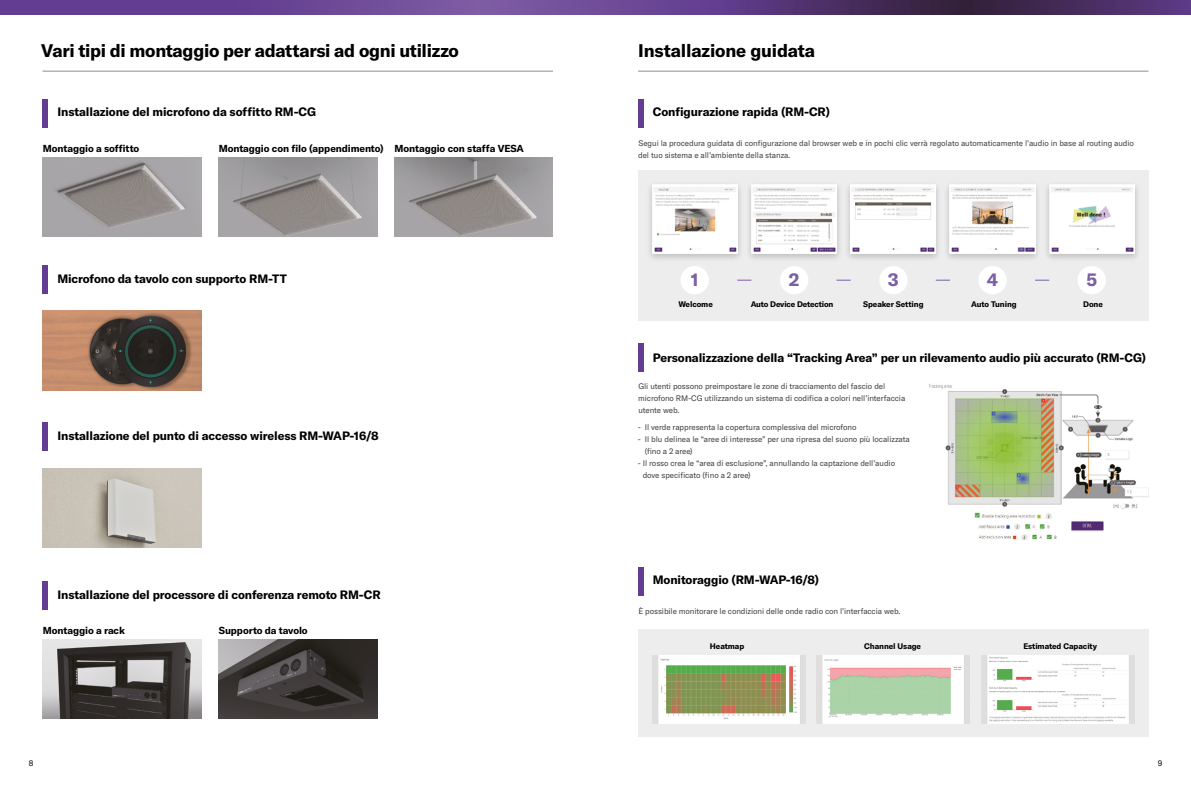
<style>
.page{position:relative;width:1191px;height:794px;background:#fff}
.page>*{position:absolute;margin:0;border:0;box-sizing:border-box;transform-origin:0 0}
.t1{font:700 18px "GT America Y";letter-spacing:-.02em;color:#000}
.t2{font:700 18px "GT America Y";color:#7a5fa6}
.t3{font:700 12px "GT America Y";letter-spacing:-.01em;color:#000}
.t4{font:700 10px "GT America Y";letter-spacing:-.01em;color:#000}
.t5{font:8px/12px "GT America Y";letter-spacing:-.01em;color:#3c3f41}
.t6{font:700 8px "GT America Y";letter-spacing:-.01em;color:#000}
.t7{font:8px "GT America Y";color:#000}
.t8{font:8px "GT America Y";color:#000}
</style>
<div class="page">
<img style="left:43px;top:157px;width:158px;height:80px">
<img style="left:218px;top:157px;width:159px;height:80px">
<img style="left:394px;top:157px;width:159px;height:80px">
<img style="left:43px;top:311px;width:158px;height:79px">
<img style="left:43px;top:468px;width:158px;height:80px">
<img style="left:43px;top:639px;width:158px;height:80px">
<img style="left:218px;top:639px;width:159px;height:80px">
<div style="left:638px;top:170px;width:510px;height:150px;background:#ededed"></div>
<svg style="left:737px;top:280px;width:14px;height:1px"></svg>
<svg style="left:836px;top:280px;width:14px;height:1px"></svg>
<svg style="left:935px;top:280px;width:15px;height:1px"></svg>
<svg style="left:1035px;top:280px;width:14px;height:1px"></svg>
<div style="left:680px;top:266px;width:29px;height:28px;background:#fff;border-radius:50%"></div>
<div style="left:780px;top:266px;width:28px;height:28px;background:#fff;border-radius:50%"></div>
<div style="left:879px;top:266px;width:28px;height:28px;background:#fff;border-radius:50%"></div>
<div style="left:978px;top:266px;width:28px;height:28px;background:#fff;border-radius:50%"></div>
<div style="left:1077px;top:266px;width:29px;height:28px;background:#fff;border-radius:50%"></div>
<img style="left:649px;top:184px;width:92px;height:75px">
<img style="left:652px;top:184px;width:85px;height:69px">
<img style="left:749px;top:184px;width:91px;height:75px">
<img style="left:751px;top:184px;width:85px;height:69px">
<img style="left:847px;top:186px;width:92px;height:73px">
<img style="left:850px;top:184px;width:86px;height:69px">
<img style="left:947px;top:184px;width:91px;height:75px">
<img style="left:950px;top:184px;width:85px;height:69px">
<img style="left:1046px;top:184px;width:92px;height:75px">
<img style="left:1049px;top:184px;width:85px;height:69px">
<div style="left:638px;top:629px;width:510px;height:108px;background:#ededed"></div>
<img style="left:652px;top:655px;width:153px;height:68px">
<img style="left:816px;top:655px;width:153px;height:68px">
<img style="left:981px;top:655px;width:153px;height:68px">
<hr style="left:659px;top:718px;width:17px;height:4px;background:#fff">
<hr style="left:824px;top:718px;width:22px;height:4px;background:#fff">
<hr style="left:883px;top:655px;width:16px;height:4px;background:#fff">
<div style="left:638px;top:99px;width:5px;height:29px;background:#623d91"></div>
<div style="left:638px;top:567px;width:5px;height:28px;background:#623d91"></div>
<svg style="left:0;top:0;width:1191px;height:14px;background:#5d3d81"></svg>
<div style="left:43px;top:99px;width:5px;height:29px;background:#623d91"></div>
<div style="left:43px;top:265px;width:5px;height:29px;background:#623d91"></div>
<div style="left:43px;top:422px;width:5px;height:29px;background:#623d91"></div>
<div style="left:43px;top:581px;width:5px;height:29px;background:#623d91"></div>
<hr style="left:43px;top:71px;width:510px;height:1px;background:#3c3f41">
<hr style="left:638px;top:71px;width:510px;height:1px;background:#3c3f41">
<img style="left:928px;top:384px;width:220px;height:157px">
<div style="left:638px;top:343px;width:5px;height:28px;background:#623d91"></div>
<h1 class="t1" style="left:41px;top:39px;width:419px">Vari tipi di montaggio per adattarsi ad ogni utilizzo</h1>
<h1 class="t1" style="left:638px;top:39px;width:179px">Installazione guidata</h1>
<h2 class="t3" style="left:57px;top:105px;width:260px">Installazione del microfono da soffitto RM-CG</h2>
<h2 class="t3" style="left:653px;top:105px;width:179px">Configurazione rapida (RM-CR)</h2>
<p class="t4" style="left:43px;top:142px;width:98px">Montaggio a soffitto</p>
<p class="t4" style="left:219px;top:142px;width:306px">Montaggio con filo (appendimento) Montaggio con staffa VESA</p>
<h2 class="t3" style="left:57px;top:271px;width:231px">Microfono da tavolo con supporto RM-TT</h2>
<h2 class="t3" style="left:57px;top:428px;width:323px">Installazione del punto di accesso wireless RM-WAP-16/8</h2>
<h2 class="t3" style="left:57px;top:587px;width:325px">Installazione del processore di conferenza remoto RM-CR</h2>
<p class="t4" style="left:43px;top:624px;width:84px">Montaggio a rack</p>
<p class="t4" style="left:219px;top:624px;width:90px">Supporto da tavolo</p>
<p class="t5" style="left:638px;top:137px;width:497px">Segui la procedura guidata di configurazione dal browser web e in pochi clic verrà regolato automaticamente l’audio in base al routing audio del tuo sistema e all’ambiente della stanza.</p>
<h1 class="t2" style="left:690px;top:268px;width:9px">1</h1>
<h1 class="t2" style="left:789px;top:268px;width:12px">2</h1>
<h1 class="t2" style="left:888px;top:268px;width:12px">3</h1>
<h1 class="t2" style="left:986px;top:269px;width:13px">4</h1>
<h1 class="t2" style="left:1086px;top:269px;width:12px">5</h1>
<p class="t6" style="left:678px;top:299px;width:36px">Welcome</p>
<p class="t6" style="left:750px;top:299px;width:84px">Auto Device Detection</p>
<p class="t6" style="left:863px;top:299px;width:62px">Speaker Setting</p>
<p class="t6" style="left:971px;top:299px;width:47px">Auto Tuning</p>
<p class="t6" style="left:1083px;top:299px;width:21px">Done</p>
<h2 class="t3" style="left:653px;top:350px;width:495px">Personalizzazione della “Tracking Area” per un rilevamento audio più accurato (RM-CG)</h2>
<p class="t5" style="left:638px;top:380px;width:268px">Gli utenti possono preimpostare le zone di tracciamento del fascio del microfono RM-CG utilizzando un sistema di codifica a colori nell’interfaccia utente web.</p>
<p class="t5" style="left:638px;top:421px;width:220px">- Il verde rappresenta la copertura complessiva del microfono</p>
<p class="t5" style="left:644px;top:433px;width:266px;text-indent:-7px">- Il blu delinea le “aree di interesse” per una ripresa del suono più localizzata (fino a 2 aree)</p>
<p class="t5" style="left:642px;top:457px;width:254px;text-indent:-5px">- Il rosso crea le “area di esclusione”, annullando la captazione dell’audio dove specificato (fino a 2 aree)</p>
<h2 class="t3" style="left:653px;top:572px;width:168px">Monitoraggio (RM-WAP-16/8)</h2>
<p class="t5" style="left:638px;top:605px;width:264px">È possibile monitorare le condizioni delle onde radio con l’interfaccia web.</p>
<p class="t6" style="left:710px;top:641px;width:36px">Heatmap</p>
<p class="t6" style="left:864px;top:641px;width:58px">Channel Usage</p>
<p class="t6" style="left:1023px;top:641px;width:75px">Estimated Capacity</p>
<p class="t7" style="left:29px;top:758px;width:6px">8</p>
<p class="t8" style="left:1157px;top:758px;width:6px">9</p>
</div>
